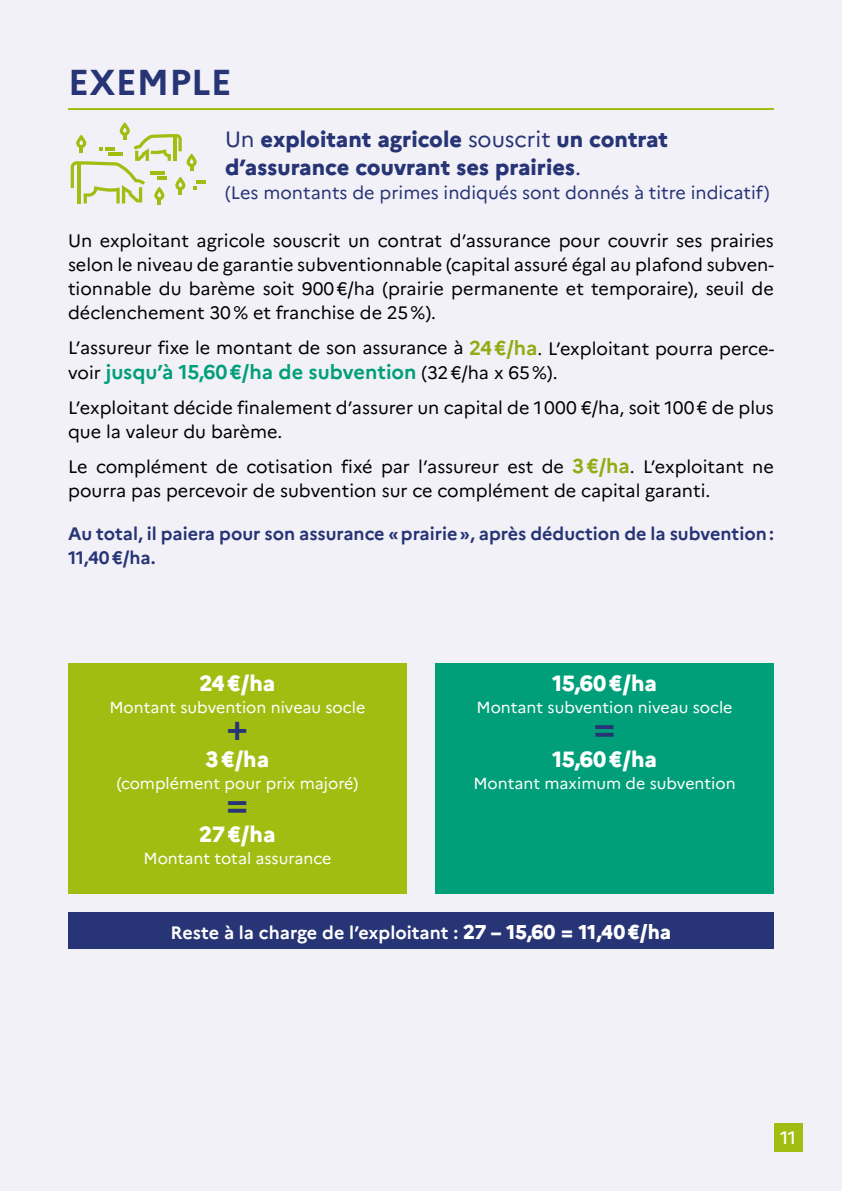
<style>
.page{position:relative;width:842px;height:1191px;background:#f2f1f8}
.page>*{position:absolute;margin:0;border:0;box-sizing:border-box;transform-origin:0 0}
.t1{font:700 36px "Marianne";color:#273475}
.t2{font:800 22px/28px "Marianne";color:#273475}
.t3{font:800 22px "Marianne";color:#fff}
.t4{font:700 20px "Marianne";color:#009f79}
.t5{font:18px/24px "Marianne";color:#000}
.t6{font:700 18px/24px "Marianne";color:#273475}
.t7{font:18px "Marianne";color:#273475}
.t8{font:700 18px "Marianne";color:#fff}
.t9{font:500 18px "Marianne";color:#fff}
.t10{font:16px "Marianne";color:#fff}
.s1{font-weight:400}
.s2{font-weight:700;font-size:20px;color:#91ab11}
.s3{font-weight:400;font-size:18px;color:#000}
.s4{font-weight:800;font-size:20px}
</style>
<div class="page">
<hr style="left:68px;top:108px;width:706px;height:2px;background:#a2bd12">
<div style="left:68px;top:663px;width:339px;height:231px;background:#a2bd12"></div>
<div style="left:435px;top:663px;width:339px;height:231px;background:#009f79"></div>
<div style="left:68px;top:912px;width:706px;height:36px;background:#273475"></div>
<div style="left:774px;top:1123px;width:28px;height:28px;background:#a2bd12"></div>
<svg style="left:71px;top:122px;width:134px;height:82px"></svg>
<h1 class="t1" style="left:68px;top:60px;width:165px">EXEMPLE</h1>
<p class="t2" style="left:225px;top:125px;width:445px"><span class="s1">Un</span> exploitant agricole <span class="s1">souscrit</span> un contrat d’assurance couvrant ses prairies<span class="s1">.</span></p>
<p class="t7" style="left:225px;top:182px;width:546px">(Les montants de primes indiqués sont donnés à titre indicatif)</p>
<p class="t5" style="left:68px;top:229px;width:707px;text-align:justify">Un exploitant agricole souscrit un contrat d’assurance pour couvrir ses prairies selon le niveau de garantie subventionnable (capital assuré égal au plafond subven&shy;tionnable du barème soit 900€/ha (prairie permanente et temporaire), seuil de déclenchement 30% et franchise de 25%).</p>
<p class="t5" style="left:68px;top:336px;width:708px">L’assureur fixe le montant de son assurance à <span class="s2">24€/ha</span>. L’exploitant pourra perce-</p>
<p class="t4" style="left:68px;top:359px;width:491px"><span class="s3">voir</span> jusqu’à 15,60€/ha de subvention <span class="s3">(32€/ha x 65%).</span></p>
<p class="t5" style="left:68px;top:395px;width:707px">L’exploitant décide finalement d’assurer un capital de 1000 €/ha, soit 100€ de plus que la valeur du barème.</p>
<p class="t5" style="left:68px;top:455px;width:707px">Le complément de cotisation fixé par l’assureur est de <span class="s2">3€/ha</span>. L’exploitant ne pourra pas percevoir de subvention sur ce complément de capital garanti.</p>
<p class="t6" style="left:68px;top:522px;width:707px">Au total, il paiera pour son assurance «prairie», après déduction de la subvention:<br>11,40€/ha.</p>
<p class="t3" style="left:199px;top:670px;width:77px">24€/ha</p>
<p class="t10" style="left:109px;top:697px;width:257px">Montant subvention niveau socle</p>
<h1 class="t1" style="left:227px;top:705px;width:23px">+</h1>
<p class="t3" style="left:206px;top:745px;width:65px">3€/ha</p>
<p class="t10" style="left:117px;top:773px;width:243px">(complément pour prix majoré)</p>
<h1 class="t1" style="left:227px;top:781px;width:23px">=</h1>
<p class="t3" style="left:199px;top:821px;width:78px">27€/ha</p>
<p class="t10" style="left:144px;top:848px;width:189px">Montant total assurance</p>
<p class="t3" style="left:552px;top:670px;width:107px">15,60€/ha</p>
<p class="t10" style="left:476px;top:697px;width:257px">Montant subvention niveau socle</p>
<h1 class="t1" style="left:594px;top:705px;width:23px">=</h1>
<p class="t3" style="left:552px;top:745px;width:107px">15,60€/ha</p>
<p class="t10" style="left:473px;top:773px;width:264px">Montant maximum de subvention</p>
<p class="t8" style="left:171px;top:921px;width:502px">Reste à la charge de l’exploitant : <span class="s4">27 – 15,60 = 11,40€/ha</span></p>
<p class="t9" style="left:780px;top:1126px;width:18px">11</p>
</div>
